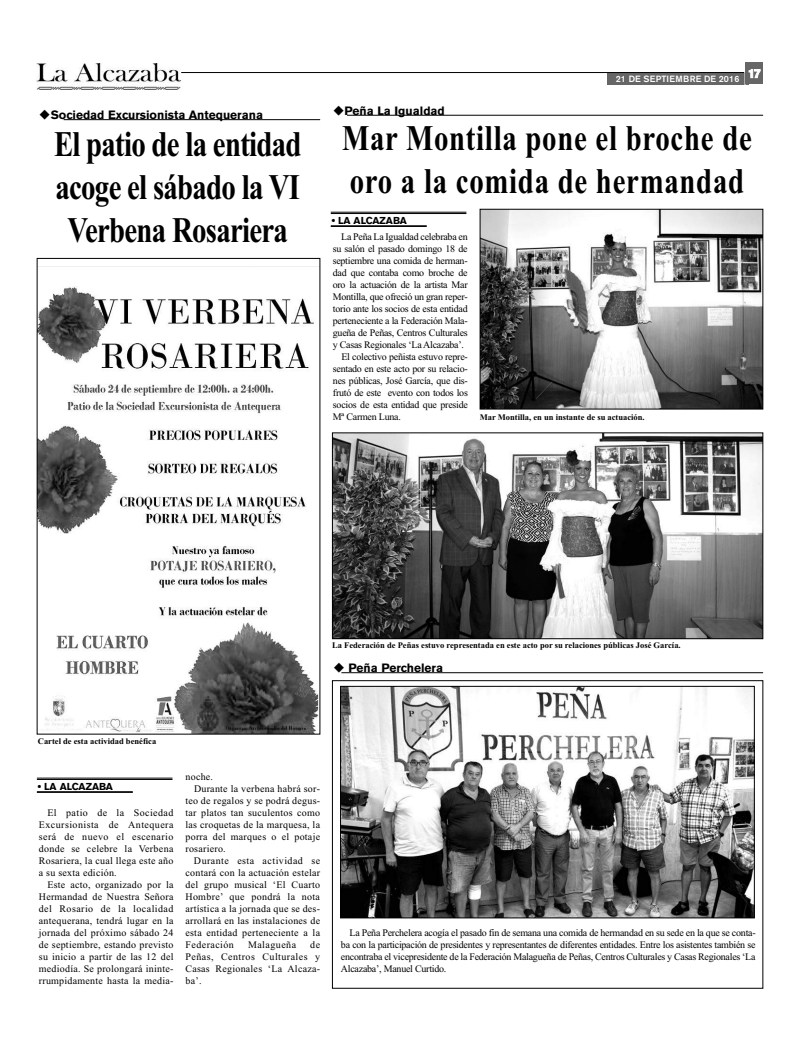
<style>
.page{position:relative;width:800px;height:1049px;background:#fff}
.page>*{position:absolute;margin:0;border:0;box-sizing:border-box;transform-origin:0 0}
.t1{font:700 36px/43px "Times New Roman";letter-spacing:-.025em;color:#000;text-align:center;scale:.8 1}
.t2{font:700 36px/43px "Times New Roman";letter-spacing:.025em;color:#000;scale:.8 1}
.t3{font:700 12px "Akzidenz Grotesk BE";color:#000}
.t4{font:10px/12px "Times New Roman";letter-spacing:.025em;color:#000;text-align:justify}
.t5{font:10px "Times New Roman";letter-spacing:-.025em;color:#000}
.t6{font:10px "Times New Roman";letter-spacing:.045em;color:#000}
.t7{font:700 10px "Akzidenz Grotesk BE";color:#000}
.t8{font:500 9px "Akzidenz Grotesk BE";letter-spacing:.02em;color:#fff}
.t9{font:700 8.5px "Times New Roman";color:#000}
</style>
<div class="page">
<hr style="left:37px;top:777px;width:135px;height:1px;background:#000">
<hr style="left:37px;top:779px;width:135px;height:1px;background:#000">
<hr style="left:37px;top:791px;width:96px;height:1px;background:#000">
<hr style="left:37px;top:792px;width:96px;height:1px;background:#000">
<hr style="left:64px;top:119px;width:256px;height:1px;background:#000">
<img style="left:334px;top:435px;width:427px;height:202px">
<div style="left:332px;top:433px;width:431px;height:206px;border:1px solid #000"></div>
<img style="left:39px;top:266px;width:279px;height:466px">
<div style="left:37px;top:258px;width:283px;height:476px;border:1px solid #000"></div>
<div style="left:607px;top:73px;width:141px;height:11px;background:#666"></div>
<hr style="left:181px;top:72px;width:563px;height:1px;background:#000">
<svg style="left:744px;top:72px;width:1px;height:13px"></svg>
<div style="left:745px;top:63px;width:18px;height:21px;background:#666"></div>
<div style="left:37px;top:60px;width:144px;height:31px;background:linear-gradient(to right,#fff,#fff)"></div>
<img style="left:37px;top:64px;width:143px;height:25px">
<hr style="left:347px;top:115px;width:416px;height:1px;background:#000">
<hr style="left:331px;top:212px;width:135px;height:1px;background:#000">
<hr style="left:331px;top:213px;width:135px;height:1px;background:#000">
<hr style="left:331px;top:225px;width:95px;height:1px;background:#000">
<hr style="left:331px;top:226px;width:95px;height:1px;background:#000">
<img style="left:481px;top:211px;width:280px;height:196px">
<div style="left:479px;top:209px;width:284px;height:200px;border:1px solid #000"></div>
<div style="left:332px;top:680px;width:431px;height:308px;border:1px solid #000"></div>
<hr style="left:341px;top:672px;width:422px;height:1px;background:#000">
<img style="left:342px;top:688px;width:410px;height:228px">
<div style="left:340px;top:686px;width:414px;height:232px;border:1px solid #000"></div>
<p class="t3" style="left:39px;top:110px;width:225px">◆Sociedad Excursionista Antequerana</p>
<h1 class="t1" style="left:54px;top:122px;width:311px">El patio de la entidad acoge el sábado la VI<br>Verbena Rosariera</h1>
<p class="t3" style="left:333px;top:106px;width:113px">◆Peña La Igualdad</p>
<p class="t8" style="left:615px;top:76px;width:146px">21 DE SEPTIEMBRE DE 2016 <sup>17</sup></p>
<h1 class="t2" style="left:342px;top:116px;width:513px">Mar Montilla pone el broche de oro a la comida de hermandad</h1>
<p class="t7" style="left:332px;top:216px;width:77px">• LA ALCAZABA</p>
<p class="t5" style="left:341px;top:231px;width:128px">La Peña La Igualdad celebraba en</p>
<p class="t5" style="left:332px;top:243px;width:136px">su salón el pasado domingo 18 de</p>
<p class="t5" style="left:332px;top:255px;width:136px">septiembre una comida de herman-</p>
<p class="t5" style="left:332px;top:267px;width:136px">dad que contaba como broche de</p>
<p class="t5" style="left:333px;top:279px;width:136px">oro la actuación de la artista Mar</p>
<p class="t5" style="left:333px;top:291px;width:136px">Montilla, que ofreció un gran reper-</p>
<p class="t5" style="left:333px;top:303px;width:136px">torio ante los socios de esta entidad</p>
<p class="t5" style="left:333px;top:315px;width:136px">perteneciente a la Federación Mala-</p>
<p class="t5" style="left:333px;top:327px;width:136px">gueña de Peñas, Centros Culturales</p>
<p class="t5" style="left:333px;top:339px;width:133px">y Casas Regionales ‘La Alcazaba’.</p>
<p class="t5" style="left:341px;top:351px;width:128px">El colectivo peñista estuvo repre-</p>
<p class="t5" style="left:333px;top:363px;width:136px">sentado en este acto por su relacio-</p>
<p class="t5" style="left:333px;top:375px;width:136px">nes públicas, José García, que dis-</p>
<p class="t5" style="left:333px;top:387px;width:136px">frutó de este evento con todos los</p>
<p class="t5" style="left:333px;top:399px;width:136px">socios de esta entidad que preside</p>
<p class="t5" style="left:333px;top:411px;width:69px">Mª Carmen Luna.</p>
<p class="t9" style="left:479px;top:412px;width:166px">Mar Montilla, en un instante de su actuación.</p>
<p class="t9" style="left:332px;top:640px;width:350px">La Federación de Peñas estuvo representada en este acto por su relaciones públicas José García.</p>
<p class="t3" style="left:333px;top:663px;width:111px">◆ Peña Perchelera</p>
<p class="t9" style="left:38px;top:736px;width:120px">Cartel de esta actividad benéfica</p>
<p class="t7" style="left:38px;top:782px;width:77px">• LA ALCAZABA</p>
<p class="t4" style="left:39px;top:807px;width:136px;text-indent:9px">El patio de la Sociedad Excursionista de Antequera será de nuevo el escenario donde se celebre la Verbena Rosariera, la cual llega este año a su sexta edición.</p>
<p class="t4" style="left:39px;top:879px;width:136px;text-indent:9px">Este acto, organizado por la Hermandad de Nuestra Señora del Rosario de la localidad antequerana, tendrá lugar en la jornada del próximo sábado 24 de septiembre, estando previsto su inicio a partir de las 12 del mediodía. Se prolongará ininte&shy;rrumpidamente hasta la media-</p>
<p class="t4" style="left:185px;top:771px;width:29px">noche.</p>
<p class="t4" style="left:194px;top:783px;width:128px">Durante la verbena habrá sor-</p>
<p class="t4" style="left:185px;top:795px;width:136px">teo de regalos y se podrá degus-</p>
<p class="t4" style="left:185px;top:807px;width:136px">tar platos tan suculentos como</p>
<p class="t4" style="left:185px;top:819px;width:136px">las croquetas de la marquesa, la</p>
<p class="t4" style="left:185px;top:831px;width:136px">porra del marques o el potaje</p>
<p class="t4" style="left:185px;top:843px;width:42px">rosariero.</p>
<p class="t6" style="left:194px;top:855px;width:128px">Durante esta actividad se</p>
<p class="t4" style="left:185px;top:867px;width:136px">contará con la actuación estelar</p>
<p class="t4" style="left:185px;top:879px;width:136px">del grupo musical ‘El Cuarto</p>
<p class="t4" style="left:185px;top:891px;width:136px">Hombre’ que pondrá la nota</p>
<p class="t4" style="left:185px;top:903px;width:136px">artística a la jornada que se des-</p>
<p class="t4" style="left:185px;top:915px;width:136px">arrollará en las instalaciones de</p>
<p class="t4" style="left:185px;top:927px;width:136px">esta entidad perteneciente a la</p>
<p class="t6" style="left:185px;top:939px;width:50px">Federación</p>
<p class="t6" style="left:248px;top:939px;width:50px">Malagueña</p>
<p class="t4" style="left:185px;top:939px;width:136px;text-indent:125px">de Peñas, Centros Culturales y Casas Regionales ‘La Alcaza&shy;ba’.</p>
<p class="t4" style="left:341px;top:927px;width:416px;text-indent:8px">La Peña Perchelera acogía el pasado fin de semana una comida de hermandad en su sede en la que se conta&shy;ba con la participación de presidentes y representantes de diferentes entidades. Entre los asistentes también se encontraba el vicepresidente de la Federación Malagueña de Peñas, Centros Culturales y Casas Regionales ‘La Alcazaba’, Manuel Curtido.</p>
</div>
